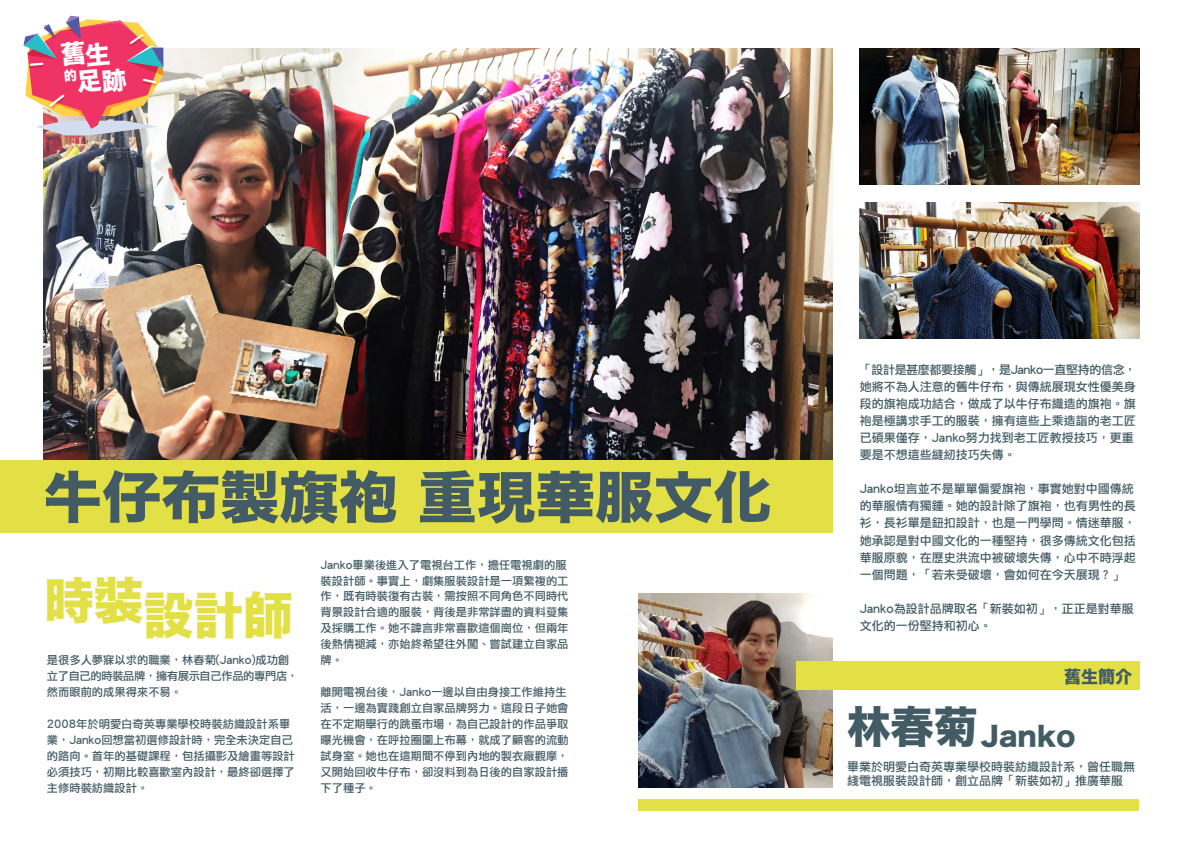
<style>
.page{position:relative;width:1191px;height:842px;background:#fff}
.page>*{position:absolute;margin:0;border:0;box-sizing:border-box;transform-origin:0 0}
.t1{font:55.7px "Hira Kaku Std W8";color:#425b64;scale:1.06 1}
.t2{font:49.8px "Hira Kaku Std N W8";color:#e2e045}
.t3{font:26.5px "Hira Kaku Std N W8";color:#425b64}
.t4{font:17px "Hira Kaku Std N W8";color:#425b64}
.t5{font:12px/17px "Li Hei Pro";color:#425b64}
.t6{font:11.3px/16px "Li Hei Pro";color:#425b64}
.s1{font-size:43.5px}
</style>
<div class="page">
<img style="left:44px;top:48px;width:788px;height:413px">
<img style="left:638px;top:593px;width:194px;height:194px">
<div style="left:0;top:461px;width:832px;height:72px;background:#e2e045"></div>
<div style="left:796px;top:661px;width:343px;height:29px;background:#e2e045"></div>
<div style="left:638px;top:799px;width:501px;height:12px;background:#e2e045"></div>
<img style="left:860px;top:48px;width:279px;height:136px">
<img style="left:860px;top:203px;width:279px;height:136px">
<svg style="left:23px;top:16px;width:140px;height:119px"></svg>
<h1 class="t1" style="left:43px;top:466px;width:689px">牛仔布製旗袍 重現華服文化</h1>
<h2 class="t2" style="left:44px;top:572px;width:101px">時裝</h2>
<h2 class="t2" style="left:144px;top:588px;width:151px">設計師</h2>
<p class="t6" style="left:47px;top:652px;width:253px">是很多人夢寐以求的職業，林春菊(Janko)成功創立了自己的時裝品牌，擁有展示自己作品的專門店，然而眼前的成果得來不易。</p>
<p class="t6" style="left:47px;top:716px;width:249px">2008年於明愛白奇英專業學校時裝紡織設計系畢業，Janko回想當初選修設計時，完全未決定自己的路向。首年的基礎課程，包括攝影及繪畫等設計必須技巧，初期比較喜歡室內設計，最終卻選擇了主修時裝紡織設計。</p>
<p class="t6" style="left:320px;top:557px;width:249px">Janko畢業後進入了電視台工作，擔任電視劇的服裝設計師。事實上，劇集服裝設計是一項繁複的工作，既有時裝復有古裝，需按照不同角色不同時代背景設計合適的服裝，背後是非常詳盡的資料蓃集及採購工作。她不諱言非常喜歡這個崗位，但兩年後熱情褪減，亦始終希望往外闖、嘗試建立自家品牌。</p>
<p class="t6" style="left:320px;top:684px;width:249px">離開電視台後，Janko一邊以自由身接工作維持生活，一邊為實踐創立自家品牌努力。這段日子她會在不定期舉行的跳蚤市場，為自己設計的作品爭取曝光機會，在呼拉圈圍上布幕，就成了顧客的流動試身室。她也在這期間不停到內地的製衣廠觀摩，又開始回收牛仔布，卻沒料到為日後的自家設計播下了種子。</p>
<p class="t5" style="left:860px;top:362px;width:278px">「設計是甚麼都要接觸」，是Janko一直堅持的信念，她將不為人注意的舊牛仔布，與傳統展現女性優美身段的旗袍成功結合，做成了以牛仔布織造的旗袍。旗袍是極講求手工的服裝，擁有這些上乘造詣的老工匠已碩果僅存，Janko努力找到老工匠教授技巧，更重要是不想這些縫紉技巧失傳。</p>
<p class="t5" style="left:860px;top:481px;width:278px">Janko坦言並不是單單偏愛旗袍，事實她對中國傳統的華服情有獨鍾。她的設計除了旗袍，也有男性的長衫，長衫單是鈕扣設計，也是一門學問。情迷華服，她承認是對中國文化的一種堅持，很多傳統文化包括華服原貌，在歷史洪流中被破壞失傳，心中不時浮起一個問題，「若未受破壞，會如何在今天展現？」</p>
<p class="t5" style="left:860px;top:600px;width:275px">Janko為設計品牌取名「新裝如初」，正正是對華服</p>
<p class="t5" style="left:860px;top:617px;width:133px">文化的一份堅持和初心。</p>
<h3 class="t4" style="left:1064px;top:667px;width:69px">舊生簡介</h3>
<h3 class="t3" style="left:847px;top:721px;width:230px"><span class="s1">林春菊</span> Janko</h3>
<p class="t5" style="left:847px;top:759px;width:289px;line-height:14.4px">畢業於明愛白奇英專業學校時裝紡織設計系，曾任職無綫電視服裝設計師，創立品牌「新裝如初」推廣華服</p>
</div>
